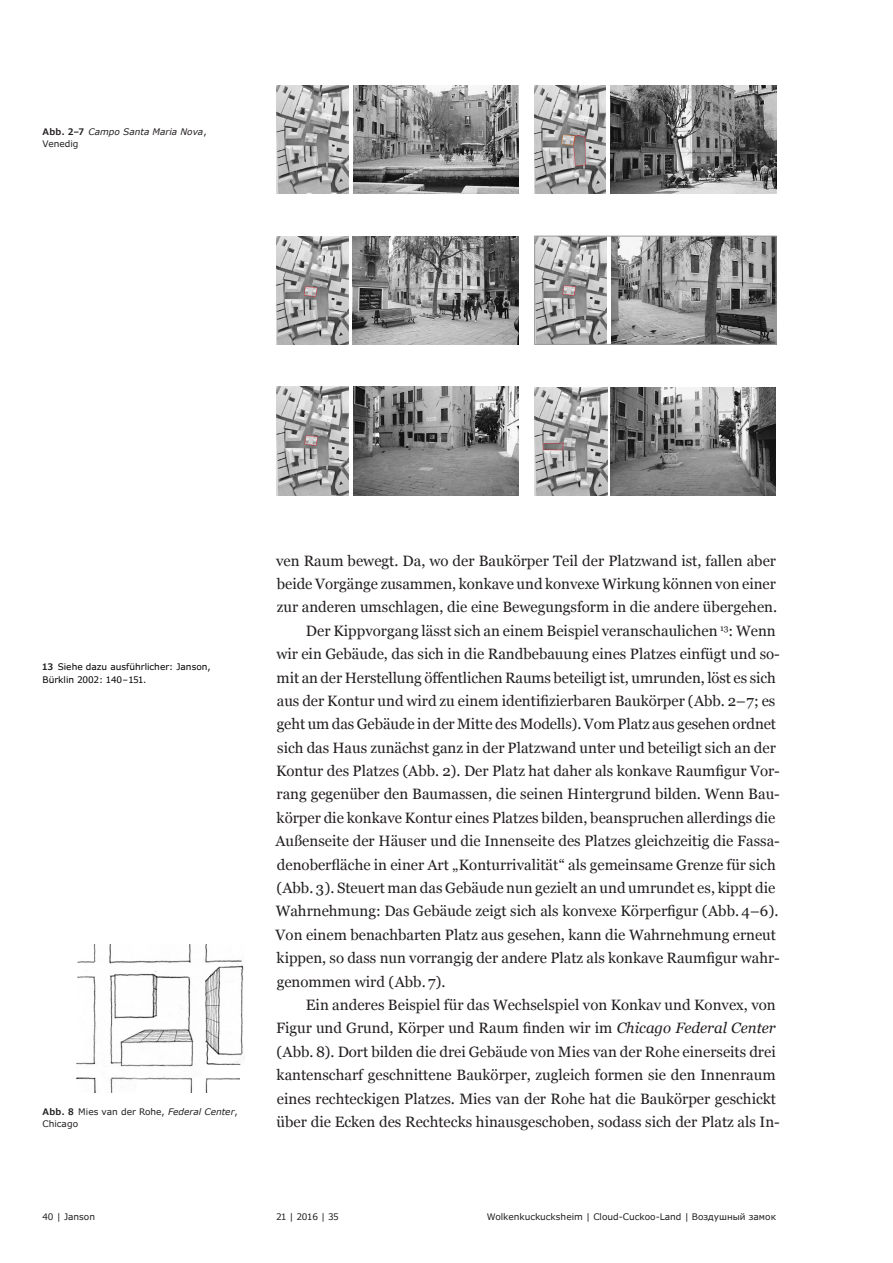
<style>
.page{position:relative;width:893px;height:1263px;background:#fff}
.page>*{position:absolute;margin:0;border:0;box-sizing:border-box;transform-origin:0 0}
._2_2_1_-_Mengentext{font:15px/23.4px "Georgia";color:#231f20}
.t1{font:9px/12px "Verdana Pro";color:#231f20}
._4_1_-_Anmerkungen{font:9px "Verdana Pro";color:#000}
.t2{font:italic 9px/12px "Verdana";color:#231f20}
.s1{font-family:"Verdana Pro";font-weight:600;font-style:normal}
.s2{font-family:"Verdana Pro";font-style:normal}
.s3{font-weight:600;color:#231f20}
.s4{font-weight:600}
.s5{font-family:"Verdana";font-style:italic}
.s6{font-style:italic}
</style>
<div class="page">
<svg style="left:353px;top:85px;width:1px;height:108px"></svg>
<img style="left:354px;top:85px;width:164px;height:108px">
<img style="left:277px;top:85px;width:72px;height:108px">
<img style="left:610px;top:85px;width:166px;height:108px">
<img style="left:535px;top:85px;width:71px;height:108px">
<img style="left:611px;top:238px;width:163px;height:104px">
<img style="left:537px;top:238px;width:70px;height:104px">
<div style="left:535px;top:236px;width:241px;height:108px;border:1px solid #999"></div>
<img style="left:534px;top:387px;width:73px;height:108px">
<img style="left:611px;top:387px;width:165px;height:108px">
<img style="left:352px;top:236px;width:166px;height:108px">
<img style="left:277px;top:236px;width:72px;height:108px">
<svg style="left:353px;top:387px;width:1px;height:108px"></svg>
<img style="left:354px;top:387px;width:164px;height:108px">
<img style="left:277px;top:387px;width:72px;height:108px">
<img style="left:76px;top:945px;width:168px;height:148px">
<p class="t2" style="left:43px;top:125px;width:166px"><span class="s1">Abb. 2–7</span> Campo Santa Maria Nova<span class="s2">,<br>Venedig</span></p>
<p class="_4_1_-_Anmerkungen" style="left:43px;top:661px;width:170px"><span class="s3">13</span> Siehe dazu ausführlicher: Janson,</p>
<p class="_4_1_-_Anmerkungen" style="left:43px;top:673px;width:106px">Bürklin 2002: 140–151.</p>
<p class="t1" style="left:43px;top:1106px;width:197px"><span class="s4">Abb. 8</span> Mies van der Rohe, <span class="s5">Federal Center</span>,<br>Chicago</p>
<p class="_2_2_1_-_Mengentext" style="left:276px;top:549px;width:503px;text-align:justify">ven Raum bewegt. Da, wo der Baukörper Teil der Platzwand ist, fallen aber beide Vorgänge zusammen, konkave und konvexe Wirkung können von einer zur anderen umschlagen, die eine Bewegungsform in die andere übergehen.</p>
<p class="_2_2_1_-_Mengentext" style="left:275px;top:619px;width:506px;text-indent:31px">Der Kippvorgang lässt sich an einem Beispiel veranschaulichen <sup>13</sup>: Wenn wir ein Gebäude, das sich in die Randbebauung eines Platzes einfügt und so&shy;mit an der Herstellung öffentlichen Raums beteiligt ist, umrunden, löst es sich aus der Kontur und wird zu einem identifizierbaren Baukörper (Abb. 2–7; es geht um das Gebäude in der Mitte des Modells). Vom Platz aus gesehen ordnet sich das Haus zunächst ganz in der Platzwand unter und beteiligt sich an der Kontur des Platzes (Abb. 2). Der Platz hat daher als konkave Raumfigur Vor&shy;rang gegenüber den Baumassen, die seinen Hintergrund bilden. Wenn Bau&shy;körper die konkave Kontur eines Platzes bilden, beanspruchen allerdings die Außenseite der Häuser und die Innenseite des Platzes gleichzeitig die Fassa&shy;denoberfläche in einer Art „Konturrivalität“ als gemeinsame Grenze für sich (Abb. 3). Steuert man das Gebäude nun gezielt an und umrundet es, kippt die Wahrnehmung: Das Gebäude zeigt sich als konvexe Körperfigur (Abb. 4–6).<br>Von einem benachbarten Platz aus gesehen, kann die Wahrnehmung erneut kippen, so dass nun vorrangig der andere Platz als konkave Raumfigur wahr&shy;genommen wird (Abb. 7).</p>
<p class="_2_2_1_-_Mengentext" style="left:276px;top:993px;width:505px;text-indent:30px">Ein anderes Beispiel für das Wechselspiel von Konkav und Konvex, von Figur und Grund, Körper und Raum finden wir im <span class="s6">Chicago Federal Center </span>(Abb. 8). Dort bilden die drei Gebäude von Mies van der Rohe einerseits drei kantenscharf geschnittene Baukörper, zugleich formen sie den Innenraum eines rechteckigen Platzes. Mies van der Rohe hat die Baukörper geschickt über die Ecken des Rechtecks hinausgeschoben, sodass sich der Platz als In-</p>
<p class="t1" style="left:43px;top:1211px;width:54px">40 | Janson</p>
<p class="t1" style="left:276px;top:1211px;width:64px">21 | 2016 | 35</p>
<p class="t1" style="left:487px;top:1211px;width:291px">Wolkenkuckucksheim | Cloud-Cuckoo-Land | Воздушный замок</p>
</div>
